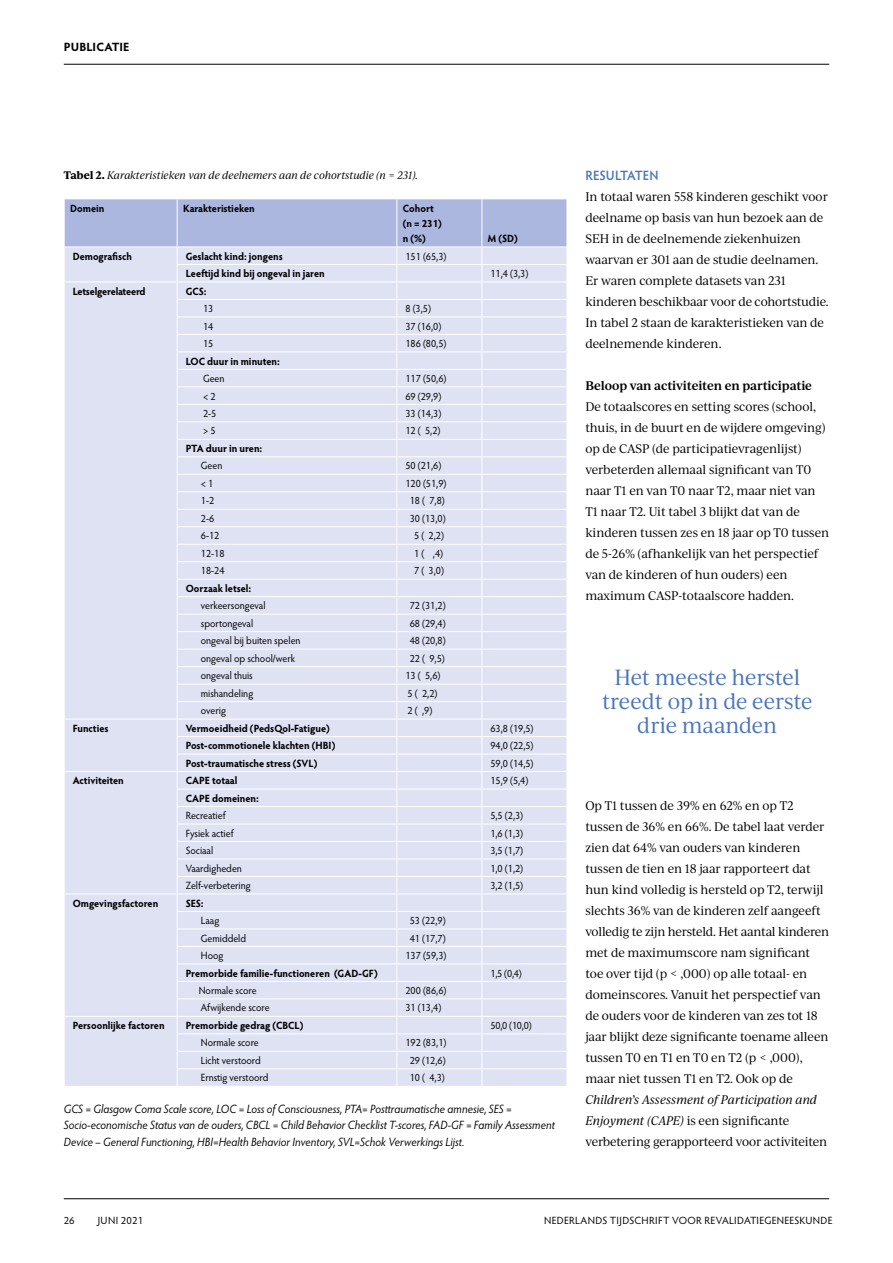
<style>
.page{position:relative;width:893px;height:1263px;background:#fff}
.page>*{position:absolute;margin:0;border:0;box-sizing:border-box;transform-origin:0 0}
.t1{font:21px/24px "Ivy Journal";letter-spacing:-.01em;color:#4c76ba;text-align:center;scale:.95 1}
.t2{font:600 13.5px "Hypatia Sans Pro";color:#4c76ba;scale:.95 1}
.t3{font:12px/21px "Ivy Journal";letter-spacing:-.01em;color:#000;scale:.95 1}
.t4{font:italic 12px/16.5px "Hypatia Sans Pro";color:#000;scale:.95 1}
.t5{font:600 12px "Ivy Journal";letter-spacing:-.015em;color:#000;scale:.95 1}
.t6{font:700 12px "Hypatia Sans Pro";letter-spacing:.015em;color:#000}
.t7{font:10.5px "Hypatia Sans Pro";color:#000;scale:.95 1}
.t8{font:700 10.5px/15px "Hypatia Sans Pro";color:#000;scale:.95 1}
.t9{font:italic 10.5px "Ivy Journal";letter-spacing:-.01em;color:#000;scale:.95 1}
.t10{font:10.5px "Hypatia Sans Pro";letter-spacing:.02em;color:#000}
.t11{font:700 10.5px "Hypatia Sans Pro";letter-spacing:-.025em;color:#000;scale:.95 1}
.t12{font:10.5px "Hypatia Sans Pro";color:#000}
.s1{font-weight:700;font-style:normal}
.s2{font-style:italic}
</style>
<div class="page">
<hr style="left:64px;top:1198px;width:765px;height:1px;background:#000">
<hr style="left:64px;top:64px;width:765px;height:1px;background:#000">
<svg style="left:64px;top:199px;width:503px;height:887px;background:#dce1f2"></svg>
<hr style="left:64px;top:199px;width:1px;height:48px;background:#fff">
<hr style="left:177px;top:199px;width:1px;height:48px;background:#fff">
<hr style="left:396px;top:199px;width:1px;height:48px;background:#fff">
<hr style="left:482px;top:199px;width:1px;height:48px;background:#fff">
<p class="t6" style="left:64px;top:38px;width:67px">PUBLICATIE</p>
<p class="t9" style="left:64px;top:168px;width:374px"><span class="s1">Tabel 2.</span> Karakteristieken van de deelnemers aan de cohortstudie (n = 231).</p>
<p class="t8" style="left:70px;top:200px;width:38px">Domein</p>
<p class="t8" style="left:183px;top:200px;width:77px">Karakteristieken</p>
<p class="t8" style="left:403px;top:200px;width:42px">Cohort (n = 231) n (%)</p>
<p class="t8" style="left:488px;top:230px;width:33px">M (SD)</p>
<p class="t8" style="left:73px;top:248px;width:64px">Demografisch</p>
<p class="t8" style="left:186px;top:248px;width:104px">Geslacht kind: jongens</p>
<p class="t7" style="left:405px;top:249px;width:45px">151 (65,3)</p>
<p class="t8" style="left:186px;top:265px;width:148px">Leeftijd kind bij ongeval in jaren</p>
<p class="t7" style="left:490px;top:266px;width:41px">11,4 (3,3)</p>
<p class="t11" style="left:73px;top:284px;width:78px">Letselgerelateerd</p>
<p class="t8" style="left:186px;top:283px;width:24px">GCS:</p>
<p class="t7" style="left:203px;top:301px;width:12px">13</p>
<p class="t7" style="left:405px;top:301px;width:28px">8 (3,5)</p>
<p class="t7" style="left:203px;top:319px;width:12px">14</p>
<p class="t7" style="left:405px;top:319px;width:39px">37 (16,0)</p>
<p class="t7" style="left:203px;top:336px;width:12px">15</p>
<p class="t7" style="left:405px;top:336px;width:45px">186 (80,5)</p>
<p class="t8" style="left:186px;top:353px;width:101px">LOC duur in minuten:</p>
<p class="t7" style="left:203px;top:371px;width:24px">Geen</p>
<p class="t7" style="left:405px;top:371px;width:45px">117 (50,6)</p>
<p class="t7" style="left:203px;top:389px;width:15px">&lt; 2</p>
<p class="t7" style="left:405px;top:389px;width:39px">69 (29,9)</p>
<p class="t7" style="left:203px;top:406px;width:16px">2-5</p>
<p class="t7" style="left:405px;top:406px;width:39px">33 (14,3)</p>
<p class="t7" style="left:203px;top:424px;width:15px">&gt; 5</p>
<p class="t7" style="left:405px;top:424px;width:38px">12 ( 5,2)</p>
<p class="t8" style="left:186px;top:440px;width:82px">PTA duur in uren:</p>
<p class="t7" style="left:201px;top:459px;width:24px">Geen</p>
<p class="t7" style="left:405px;top:459px;width:39px">50 (21,6)</p>
<p class="t7" style="left:201px;top:476px;width:15px">&lt; 1</p>
<p class="t7" style="left:405px;top:476px;width:45px">120 (51,9)</p>
<p class="t7" style="left:201px;top:494px;width:16px">1-2</p>
<p class="t7" style="left:410px;top:494px;width:38px">18 ( 7,8)</p>
<p class="t7" style="left:201px;top:511px;width:16px">2-6</p>
<p class="t7" style="left:410px;top:511px;width:39px">30 (13,0)</p>
<p class="t7" style="left:201px;top:529px;width:21px">6-12</p>
<p class="t7" style="left:414px;top:529px;width:33px">5 ( 2,2)</p>
<p class="t7" style="left:201px;top:546px;width:27px">12-18</p>
<p class="t7" style="left:414px;top:546px;width:32px">1 ( ,4)</p>
<p class="t7" style="left:201px;top:564px;width:27px">18-24</p>
<p class="t7" style="left:414px;top:564px;width:33px">7 ( 3,0)</p>
<p class="t8" style="left:186px;top:580px;width:71px">Oorzaak letsel:</p>
<p class="t7" style="left:201px;top:599px;width:70px">verkeersongeval</p>
<p class="t7" style="left:410px;top:599px;width:39px">72 (31,2)</p>
<p class="t7" style="left:201px;top:616px;width:57px">sportongeval</p>
<p class="t7" style="left:410px;top:616px;width:39px">68 (29,4)</p>
<p class="t7" style="left:201px;top:634px;width:107px">ongeval bij buiten spelen</p>
<p class="t7" style="left:410px;top:634px;width:39px">48 (20,8)</p>
<p class="t7" style="left:201px;top:651px;width:101px">ongeval op school/werk</p>
<p class="t7" style="left:410px;top:651px;width:38px">22 ( 9,5)</p>
<p class="t7" style="left:201px;top:669px;width:56px">ongeval thuis</p>
<p class="t7" style="left:405px;top:669px;width:38px">13 ( 5,6)</p>
<p class="t7" style="left:201px;top:686px;width:57px">mishandeling</p>
<p class="t7" style="left:408px;top:686px;width:33px">5 ( 2,2)</p>
<p class="t7" style="left:201px;top:704px;width:28px">overig</p>
<p class="t7" style="left:408px;top:704px;width:28px">2 ( ,9)</p>
<p class="t8" style="left:73px;top:720px;width:39px">Functies</p>
<p class="t8" style="left:186px;top:720px;width:153px">Vermoeidheid (PedsQol-Fatigue)</p>
<p class="t7" style="left:490px;top:721px;width:47px">63,8 (19,5)</p>
<p class="t8" style="left:186px;top:737px;width:159px">Post-commotionele klachten (HBI)</p>
<p class="t7" style="left:490px;top:738px;width:47px">94,0 (22,5)</p>
<p class="t8" style="left:186px;top:755px;width:140px">Post-traumatische stress (SVL)</p>
<p class="t7" style="left:490px;top:756px;width:47px">59,0 (14,5)</p>
<p class="t8" style="left:73px;top:772px;width:55px">Activiteiten</p>
<p class="t8" style="left:186px;top:772px;width:56px">CAPE totaal</p>
<p class="t7" style="left:490px;top:773px;width:41px">15,9 (5,4)</p>
<p class="t8" style="left:186px;top:790px;width:79px">CAPE domeinen:</p>
<p class="t7" style="left:186px;top:808px;width:44px">Recreatief</p>
<p class="t7" style="left:490px;top:808px;width:36px">5,5 (2,3)</p>
<p class="t7" style="left:186px;top:826px;width:52px">Fysiek actief</p>
<p class="t7" style="left:490px;top:826px;width:36px">1,6 (1,3)</p>
<p class="t7" style="left:186px;top:843px;width:30px">Sociaal</p>
<p class="t7" style="left:490px;top:843px;width:36px">3,5 (1,7)</p>
<p class="t7" style="left:186px;top:861px;width:61px">Vaardigheden</p>
<p class="t7" style="left:490px;top:861px;width:36px">1,0 (1,2)</p>
<p class="t7" style="left:186px;top:878px;width:70px">Zelf-verbetering</p>
<p class="t7" style="left:490px;top:878px;width:36px">3,2 (1,5)</p>
<p class="t8" style="left:73px;top:895px;width:92px">Omgevingsfactoren</p>
<p class="t8" style="left:186px;top:895px;width:21px">SES:</p>
<p class="t7" style="left:201px;top:913px;width:21px">Laag</p>
<p class="t7" style="left:410px;top:913px;width:39px">53 (22,9)</p>
<p class="t7" style="left:201px;top:931px;width:49px">Gemiddeld</p>
<p class="t7" style="left:410px;top:931px;width:39px">41 (17,7)</p>
<p class="t7" style="left:201px;top:948px;width:25px">Hoog</p>
<p class="t7" style="left:405px;top:948px;width:45px">137 (59,3)</p>
<p class="t8" style="left:186px;top:965px;width:204px">Premorbide familie-functioneren (GAD-GF)</p>
<p class="t7" style="left:490px;top:966px;width:35px">1,5 (0,4)</p>
<p class="t7" style="left:199px;top:983px;width:63px">Normale score</p>
<p class="t7" style="left:405px;top:983px;width:45px">200 (86,6)</p>
<p class="t7" style="left:201px;top:1001px;width:74px">Afwijkende score</p>
<p class="t7" style="left:405px;top:1001px;width:39px">31 (13,4)</p>
<p class="t8" style="left:73px;top:1017px;width:98px">Persoonlijke factoren</p>
<p class="t8" style="left:186px;top:1017px;width:126px">Premorbide gedrag (CBCL)</p>
<p class="t7" style="left:490px;top:1018px;width:45px">50,0 (10,0)</p>
<p class="t7" style="left:201px;top:1036px;width:63px">Normale score</p>
<p class="t7" style="left:405px;top:1036px;width:45px">192 (83,1)</p>
<p class="t7" style="left:201px;top:1053px;width:65px">Licht verstoord</p>
<p class="t7" style="left:410px;top:1053px;width:39px">29 (12,6)</p>
<p class="t7" style="left:201px;top:1071px;width:73px">Ernstig verstoord</p>
<p class="t7" style="left:410px;top:1071px;width:38px">10 ( 4,3)</p>
<p class="t4" style="left:64px;top:1100px;width:518px">GCS = Glasgow Coma Scale score, LOC = Loss of Consciousness, PTA= Posttraumatische amnesie, SES =<br>Socio-economische Status van de ouders, CBCL = Child Behavior Checklist T-scores, FAD-GF = Family Assessment<br>Device – General Functioning, HBI=Health Behavior Inventory, SVL=Schok Verwerkings Lijst.</p>
<p class="t2" style="left:585px;top:166px;width:78px">RESULTATEN</p>
<p class="t3" style="left:585px;top:186px;width:258px">In totaal waren 558 kinderen geschikt voor deelname op basis van hun bezoek aan de SEH in de deelnemende ziekenhuizen waarvan er 301 aan de studie deelnamen.<br>Er waren complete datasets van 231 kinderen beschikbaar voor de cohortstudie.<br>In tabel 2 staan de karakteristieken van de deelnemende kinderen.</p>
<p class="t5" style="left:585px;top:377px;width:240px">Beloop van activiteiten en participatie</p>
<p class="t3" style="left:585px;top:396px;width:258px">De totaalscores en setting scores (school, thuis, in de buurt en de wijdere omgeving) op de CASP (de participatievragenlijst) verbeterden allemaal significant van T0 naar T1 en van T0 naar T2, maar niet van T1 naar T2. Uit tabel 3 blijkt dat van de kinderen tussen zes en 18 jaar op T0 tussen de 5-26% (afhankelijk van het perspectief van de kinderen of hun ouders) een maximum CASP-totaalscore hadden.</p>
<h1 class="t1" style="left:602px;top:664px;width:223px">Het meeste herstel treedt op in de eerste drie maanden</h1>
<p class="t3" style="left:585px;top:795px;width:258px">Op T1 tussen de 39% en 62% en op T2 tussen de 36% en 66%. De tabel laat verder zien dat 64% van ouders van kinderen tussen de tien en 18 jaar rapporteert dat hun kind volledig is hersteld op T2, terwijl slechts 36% van de kinderen zelf aangeeft volledig te zijn hersteld. Het aantal kinderen met de maximumscore nam significant toe over tijd (p &lt; ,000) op alle totaal- en domeinscores. Vanuit het perspectief van de ouders voor de kinderen van zes tot 18 jaar blijkt deze significante toename alleen tussen T0 en T1 en T0 en T2 (p &lt; ,000), maar niet tussen T1 en T2. Ook op de</p>
<p class="t3" style="left:585px;top:1089px;width:256px"><span class="s2">Children’s Assessment of Participation and<br>Enjoyment (CAPE)</span> is een significante verbetering gerapporteerd voor activiteiten</p>
<p class="t12" style="left:64px;top:1213px;width:12px">26</p>
<p class="t10" style="left:98px;top:1213px;width:47px">JUNI 2021</p>
<p class="t10" style="left:544px;top:1213px;width:290px">NEDERLANDS TIJDSCHRIFT VOOR REVALIDATIEGENEESKUNDE</p>
</div>
